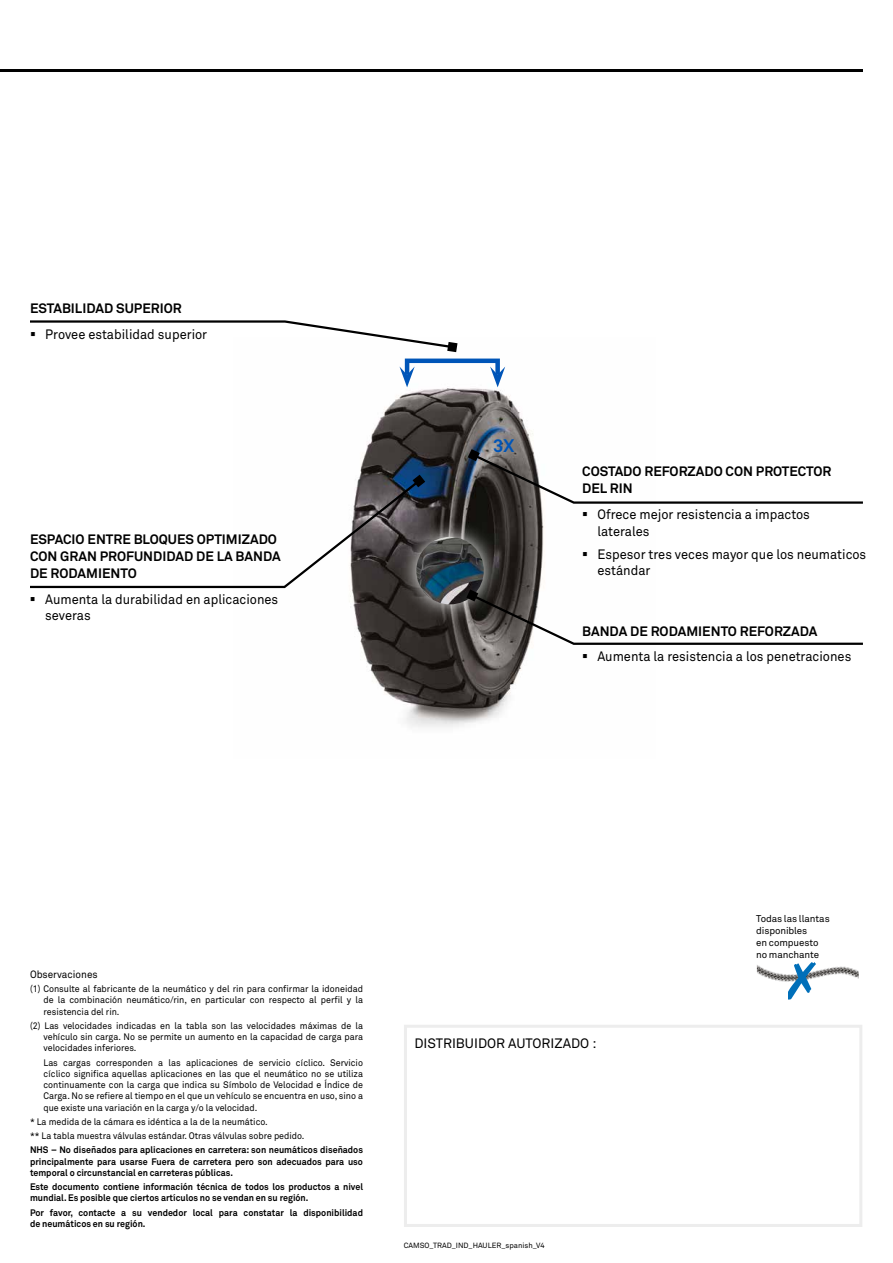
<style>
.page{position:relative;width:893px;height:1263px;background:#fff}
.page>*{position:absolute;margin:0;border:0;box-sizing:border-box;transform-origin:0 0}
.t1{font:700 18px "Akkurat Office";color:#0055b8}
.t2{font:13.5px/16.8px "Akkurat Office";color:#000;scale:.95 1}
.t3{font:700 13.5px/16.8px "Akkurat Office";color:#000}
.t4{font:13.5px "Akkurat Office";color:#000}
.t5{font:10.5px "Akkurat Office";color:#000;scale:.95 1}
.t6{font:9.75px/12px "Akkurat Office";letter-spacing:-.01em;color:#000}
.t7{font:9.3px/11.2px "Akkurat Office";color:#000;text-align:justify;scale:.95 1}
.t8{font:700 9.3px/11.2px "Akkurat Office";color:#000;scale:.95 1}
.t9{font:7.5px "Akkurat Office";color:#000}
</style>
<div class="page">
<div style="left:404px;top:1025px;width:458px;height:202px;border:3px solid #ededed"></div>
<img style="left:350px;top:343px;width:194px;height:384px">
<svg style="left:30px;top:320px;width:427px;height:32px"></svg>
<svg style="left:30px;top:475px;width:395px;height:114px"></svg>
<svg style="left:468px;top:449px;width:395px;height:56px"></svg>
<div style="left:405px;top:359px;width:95px;height:18px;border:4px solid #0055b8"></div>
<svg style="left:399px;top:367px;width:16px;height:20px"></svg>
<svg style="left:490px;top:367px;width:15px;height:20px"></svg>
<svg style="left:398px;top:518px;width:104px;height:105px;background:#44403e"></svg>
<img style="left:416px;top:537px;width:68px;height:67px;border-radius:34px">
<svg style="left:466px;top:589px;width:397px;height:57px"></svg>
<img style="left:757px;top:965px;width:102px;height:17px">
<svg style="left:788px;top:962px;width:28px;height:37px"></svg>
<hr style="left:0;top:69px;width:863px;height:3px;background:#000">
<h2 class="t3" style="left:30px;top:300px;width:153px">ESTABILIDAD SUPERIOR</h2>
<h2 class="t2" style="left:30px;top:326px;width:188px">▪ Provee estabilidad superior</h2>
<h2 class="t3" style="left:30px;top:531px;width:252px">ESPACIO ENTRE BLOQUES OPTIMIZADO<br>CON GRAN PROFUNDIDAD DE LA BANDA<br>DE RODAMIENTO</h2>
<h2 class="t2" style="left:45px;top:591px;width:247px;text-indent:-15px">▪ Aumenta la durabilidad en aplicaciones severas</h2>
<h1 class="t1" style="left:493px;top:434px;width:23px">3X</h1>
<h2 class="t3" style="left:582px;top:463px;width:251px">COSTADO REFORZADO CON PROTECTOR<br>DEL RIN</h2>
<h2 class="t2" style="left:597px;top:506px;width:225px;text-indent:-15px">▪ Ofrece mejor resistencia a impactos laterales</h2>
<h2 class="t2" style="left:597px;top:546px;width:285px;text-indent:-15px">▪ Espesor tres veces mayor que los neumaticos estándar</h2>
<h2 class="t3" style="left:582px;top:623px;width:237px">BANDA DE RODAMIENTO REFORZADA</h2>
<h2 class="t2" style="left:582px;top:649px;width:285px">▪ Aumenta la resistencia a los penetraciones</h2>
<p class="t5" style="left:30px;top:968px;width:73px">Observaciones</p>
<p class="t7" style="left:44px;top:983px;width:338px;text-indent:-14px">(1) Consulte al fabricante de la neumático y del rin para confirmar la idoneidad de la combinación neumático/rin, en particular con respecto al perfil y la resistencia del rin.</p>
<p class="t7" style="left:44px;top:1020px;width:338px;text-indent:-14px">(2) Las velocidades indicadas en la tabla son las velocidades máximas de la vehículo sin carga. No se permite un aumento en la capacidad de carga para velocidades inferiores.</p>
<p class="t7" style="left:44px;top:1057px;width:338px">Las cargas corresponden a las aplicaciones de servicio cíclico. Servicio cíclico significa aquellas aplicaciones en las que el neumático no se utiliza continuamente con la carga que indica su Símbolo de Velocidad e Índice de Carga. No se refiere al tiempo en el que un vehículo se encuentra en uso, sino a que existe una variación en la carga y/o la velocidad.</p>
<p class="t7" style="left:30px;top:1115px;width:291px;line-height:14.2px">* La medida de la cámara es idéntica a la de la neumático.<br>** La tabla muestra válvulas estándar. Otras válvulas sobre pedido.</p>
<p class="t8" style="left:30px;top:1145px;width:352px;text-align:justify">NHS – No diseñados para aplicaciones en carretera: son neumáticos diseñados principalmente para usarse Fuera de carretera pero son adecuados para uso temporal o circunstancial en carreteras públicas.</p>
<p class="t8" style="left:30px;top:1181px;width:352px">Este documento contiene información técnica de todos los productos a nivel mundial. Es posible que ciertos artículos no se vendan en su región.</p>
<p class="t8" style="left:30px;top:1207px;width:352px">Por favor, contacte a su vendedor local para constatar la disponibilidad de neumáticos en su región.</p>
<h2 class="t4" style="left:414px;top:1035px;width:184px">DISTRIBUIDOR AUTORIZADO :</h2>
<p class="t9" style="left:404px;top:1241px;width:142px">CAMSO_TRAD_IND_HAULER_spanish_V4</p>
<p class="t6" style="left:756px;top:913px;width:75px">Todas las llantas disponibles<br>en compuesto no manchante</p>
</div>
